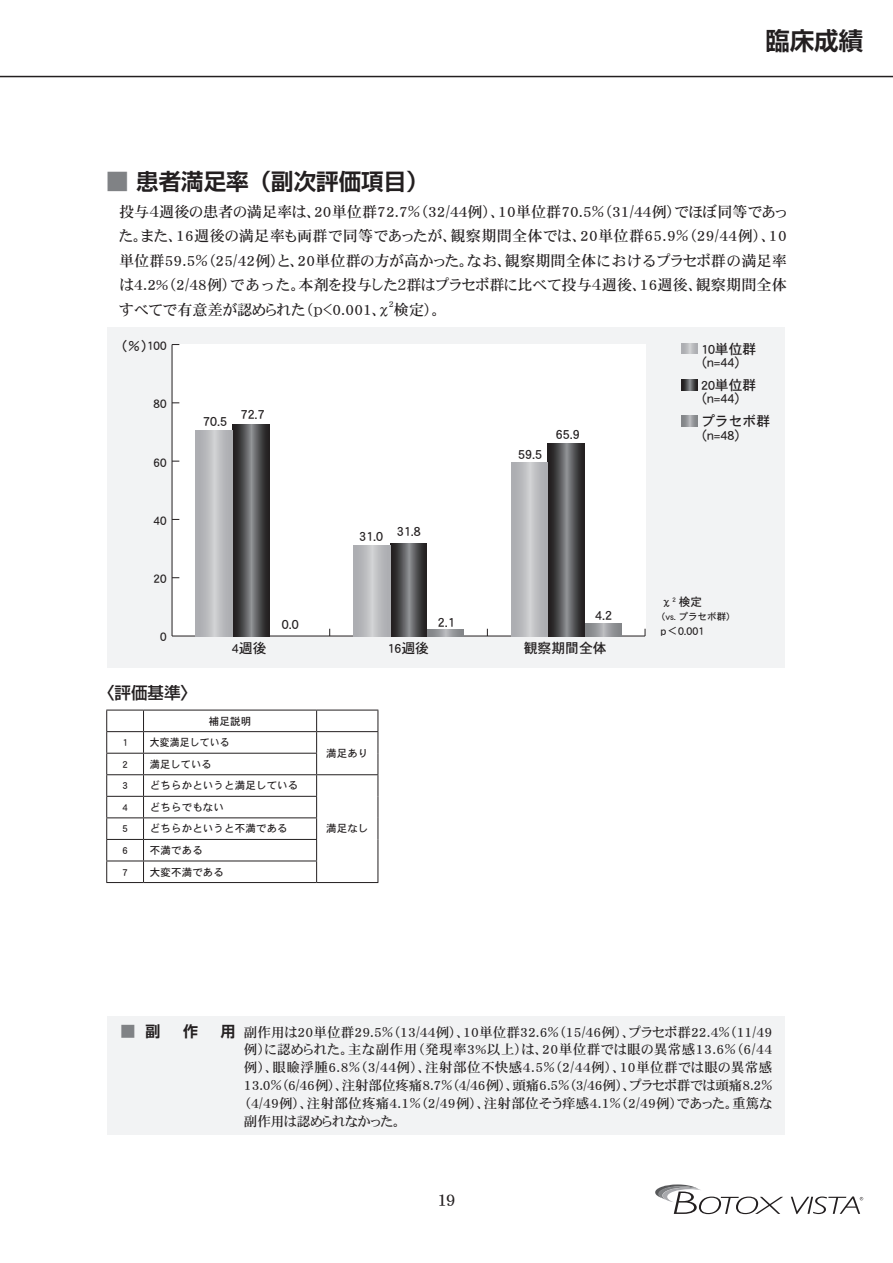
<style>
.page{position:relative;width:893px;height:1263px;background:#fff}
.page>*{position:absolute;margin:0;border:0;box-sizing:border-box;transform-origin:0 0}
.t1{font:700 24.45px "Shin Go Pro De";color:#231f20}
.t2{font:700 22.5px "Shin Go Pro De";color:#231f20}
.t3{font:16.95px "DFHS Mincho Std W5";color:#231f20}
.t4{font:500 16.5px "Shin Go Pro";color:#231f20}
.t5{font:15px/24.5px "DFHS Mincho Std W5";letter-spacing:.01em;color:#231f20}
.t6{font:13.8px "DFHS Gothic Std W5";color:#231f20}
.t7{font:13.5px "DFHS Mincho Std W5";letter-spacing:.01em;color:#231f20}
.t8{font:13.5px "DFHS Mincho Std W5";letter-spacing:.035em;color:#231f20}
.t9{font:13.5px "DFHS Mincho Std W5";letter-spacing:.04em;color:#231f20}
.t10{font:13.5px "DFHS Mincho Std W5";letter-spacing:-.065em;color:#231f20}
.t11{font:12.9px "DFHS Gothic Std W5";color:#231f20}
.t12{font:11.7px "DFHS Gothic Std W5";color:#231f20}
.t13{font:10.5px "DFHS Gothic Std W5";letter-spacing:.01em;color:#231f20}
.t14{font:10.5px "DFHS Gothic Std W5";letter-spacing:.01em;color:#231f20;scale:.94 1}
.t15{font:9.6px "DFHS Gothic Std W5";color:#231f20}
.t16{font:8.7px "DFHS Mincho Std W5";color:#231f20}
.s1{color:#808285}
.s2{font-family:"Shin Go Pro De";font-weight:700;font-size:15px;color:#808285}
.s3{font-family:"Shin Go Pro De";font-weight:700;font-size:15px}
</style>
<div class="page">
<hr style="left:0;top:76px;width:893px;height:1px;background:#231f20">
<svg style="left:655px;top:1184px;width:128px;height:30px"></svg>
<svg style="left:791px;top:1196px;width:72px;height:18px"></svg>
<div style="left:108px;top:1016px;width:677px;height:118px;background:#f2f3f4"></div>
<div style="left:108px;top:327px;width:677px;height:341px;background:#f2f3f4"></div>
<div style="left:172px;top:345px;width:473px;height:291px;background:#fff"></div>
<svg style="left:682px;top:343px;width:15px;height:11px"></svg>
<svg style="left:682px;top:380px;width:15px;height:10px"></svg>
<svg style="left:682px;top:416px;width:15px;height:10px"></svg>
<hr style="left:172px;top:636px;width:473px;height:1px;background:#231f20">
<hr style="left:172px;top:345px;width:1px;height:291px;background:#231f20">
<hr style="left:269px;top:636px;width:37px;height:1px;background:#858384">
<svg style="left:427px;top:630px;width:37px;height:6px"></svg>
<svg style="left:585px;top:624px;width:36px;height:12px"></svg>
<svg style="left:232px;top:424px;width:37px;height:212px;background:#505051"></svg>
<svg style="left:390px;top:543px;width:37px;height:93px;background:#504f51"></svg>
<svg style="left:548px;top:444px;width:37px;height:192px;background:#4c4c4e"></svg>
<svg style="left:196px;top:430px;width:36px;height:206px;background:#b9babe"></svg>
<svg style="left:353px;top:546px;width:37px;height:90px;background:#b9babd"></svg>
<svg style="left:511px;top:463px;width:37px;height:173px;background:#b9babd"></svg>
<hr style="left:106px;top:753px;width:38px;height:1px;background:#231f20">
<hr style="left:144px;top:753px;width:173px;height:1px;background:#231f20">
<hr style="left:106px;top:774px;width:38px;height:1px;background:#231f20">
<hr style="left:144px;top:774px;width:173px;height:1px;background:#231f20">
<hr style="left:317px;top:774px;width:61px;height:1px;background:#231f20">
<hr style="left:106px;top:796px;width:38px;height:1px;background:#231f20">
<hr style="left:144px;top:796px;width:173px;height:1px;background:#231f20">
<hr style="left:106px;top:817px;width:38px;height:1px;background:#231f20">
<hr style="left:144px;top:817px;width:173px;height:1px;background:#231f20">
<hr style="left:106px;top:839px;width:38px;height:1px;background:#231f20">
<hr style="left:144px;top:839px;width:173px;height:1px;background:#231f20">
<hr style="left:106px;top:860px;width:38px;height:1px;background:#231f20">
<hr style="left:144px;top:860px;width:173px;height:1px;background:#231f20">
<hr style="left:106px;top:882px;width:38px;height:1px;background:#231f20">
<hr style="left:144px;top:882px;width:173px;height:1px;background:#231f20">
<hr style="left:317px;top:882px;width:61px;height:1px;background:#231f20">
<hr style="left:106px;top:710px;width:38px;height:1px;background:#231f20">
<svg style="left:106px;top:710px;width:1px;height:172px"></svg>
<hr style="left:144px;top:710px;width:173px;height:1px;background:#231f20">
<svg style="left:143px;top:710px;width:1px;height:172px"></svg>
<hr style="left:317px;top:710px;width:61px;height:1px;background:#231f20">
<svg style="left:316px;top:710px;width:1px;height:172px"></svg>
<svg style="left:378px;top:710px;width:1px;height:172px"></svg>
<hr style="left:106px;top:731px;width:38px;height:1px;background:#231f20">
<hr style="left:144px;top:731px;width:173px;height:1px;background:#231f20">
<hr style="left:317px;top:731px;width:61px;height:1px;background:#231f20">
<h1 class="t1" style="left:765px;top:20px;width:99px">臨床成績</h1>
<h2 class="t2" style="left:106px;top:163px;width:324px"><span class="s1">■</span> 患者満足率（副次評価項目）</h2>
<p class="t5" style="left:118px;top:199px;width:672px">投与４週後の患者の満足率は、20単位群72.7％（32/44例）、10単位群70.5％（31/44例）でほぼ同等であった。また、16週後の満足率も両群で同等であったが、観察期間全体では、20単位群65.9％（29/44例）、10単位群59.5％（25/42例）と、20単位群の方が高かった。なお、観察期間全体におけるプラセボ群の満足率は4.2%（2/48例）であった。本剤を投与した２群はプラセボ群に比べて投与４週後、16週後、観察期間全体すべてで有意差が認められた（ｐ＜0.001、χ 検定）。</p>
<p class="t16" style="left:389px;top:300px;width:7px">2</p>
<p class="t6" style="left:113px;top:339px;width:43px">（％）</p>
<p class="t11" style="left:147px;top:339px;width:21px">100</p>
<p class="t11" style="left:154px;top:397px;width:15px">80</p>
<p class="t11" style="left:154px;top:455px;width:15px">60</p>
<p class="t6" style="left:203px;top:414px;width:25px">70.5</p>
<p class="t6" style="left:241px;top:407px;width:25px">72.7</p>
<p class="t6" style="left:518px;top:446px;width:25px">59.5</p>
<p class="t6" style="left:556px;top:426px;width:25px">65.9</p>
<p class="t11" style="left:154px;top:513px;width:15px">40</p>
<p class="t11" style="left:154px;top:571px;width:15px">20</p>
<p class="t11" style="left:160px;top:630px;width:8px">0</p>
<p class="t4" style="left:98px;top:679px;width:100px">〈評価基準〉</p>
<p class="t6" style="left:282px;top:616px;width:18px">0.0</p>
<p class="t6" style="left:359px;top:526px;width:63px">31.0 31.8</p>
<p class="t6" style="left:438px;top:614px;width:18px">2.1</p>
<p class="t6" style="left:595px;top:607px;width:18px">4.2</p>
<p class="t6" style="left:232px;top:640px;width:36px">4週後</p>
<p class="t6" style="left:387px;top:640px;width:43px">16週後</p>
<p class="t6" style="left:524px;top:640px;width:84px">観察期間全体</p>
<p class="t13" style="left:209px;top:715px;width:44px">補足説明</p>
<p class="t13" style="left:122px;top:737px;width:7px">1</p>
<p class="t14" style="left:150px;top:737px;width:86px">大変満足している</p>
<p class="t13" style="left:122px;top:758px;width:7px">2</p>
<p class="t13" style="left:150px;top:758px;width:63px">満足している</p>
<p class="t13" style="left:122px;top:780px;width:7px">3</p>
<p class="t13" style="left:150px;top:780px;width:150px">どちらかというと満足している</p>
<p class="t13" style="left:122px;top:801px;width:7px">4</p>
<p class="t13" style="left:150px;top:801px;width:76px">どちらでもない</p>
<p class="t13" style="left:122px;top:823px;width:7px">5</p>
<p class="t13" style="left:150px;top:823px;width:139px">どちらかというと不満である</p>
<p class="t13" style="left:122px;top:844px;width:7px">6</p>
<p class="t13" style="left:150px;top:844px;width:54px">不満である</p>
<p class="t13" style="left:122px;top:866px;width:7px">7</p>
<p class="t13" style="left:150px;top:866px;width:76px">大変不満である</p>
<p class="t13" style="left:326px;top:747px;width:44px">満足あり</p>
<p class="t13" style="left:326px;top:823px;width:44px">満足なし</p>
<p class="t6" style="left:701px;top:341px;width:57px">10単位群</p>
<p class="t6" style="left:701px;top:377px;width:57px">20単位群</p>
<p class="t6" style="left:701px;top:414px;width:71px">プラセボ群</p>
<p class="t6" style="left:702px;top:355px;width:38px">(n=44)</p>
<p class="t6" style="left:702px;top:391px;width:38px">(n=44)</p>
<p class="t6" style="left:702px;top:427px;width:38px">(n=48)</p>
<p class="t12" style="left:661px;top:595px;width:43px">χ<sup>2</sup> 検定</p>
<p class="t15" style="left:656px;top:611px;width:81px">（vs. プラセボ群）</p>
<p class="t12" style="left:661px;top:624px;width:45px">p＜0.001</p>
<p class="t7" style="left:121px;top:1024px;width:653px"><span class="s2">■</span> <span class="s3">副　作　用</span> 副作用は20単位群29.5％（13/44例）、10単位群32.6％（15/46例）、プラセボ群22.4％（11/49</p>
<p class="t9" style="left:244px;top:1042px;width:530px">例）に認められた。主な副作用（発現率3%以上）は、20単位群では眼の異常感13.6％（6/44</p>
<p class="t8" style="left:244px;top:1060px;width:530px">例）、眼瞼浮腫6.8％（3/44例）、注射部位不快感4.5％（2/44例）、10単位群では眼の異常感</p>
<p class="t7" style="left:244px;top:1078px;width:531px">13.0％（6/46例）、注射部位疼痛8.7％（4/46例）、頭痛6.5％（3/46例）、プラセボ群では頭痛8.2％</p>
<p class="t7" style="left:237px;top:1096px;width:537px">（4/49例）、注射部位疼痛4.1％（2/49例）、注射部位そう痒感4.1％（2/49例）であった。重篤な</p>
<p class="t10" style="left:244px;top:1114px;width:164px">副作用は認められなかった。</p>
<p class="t3" style="left:437px;top:1191px;width:20px">19</p>
</div>
